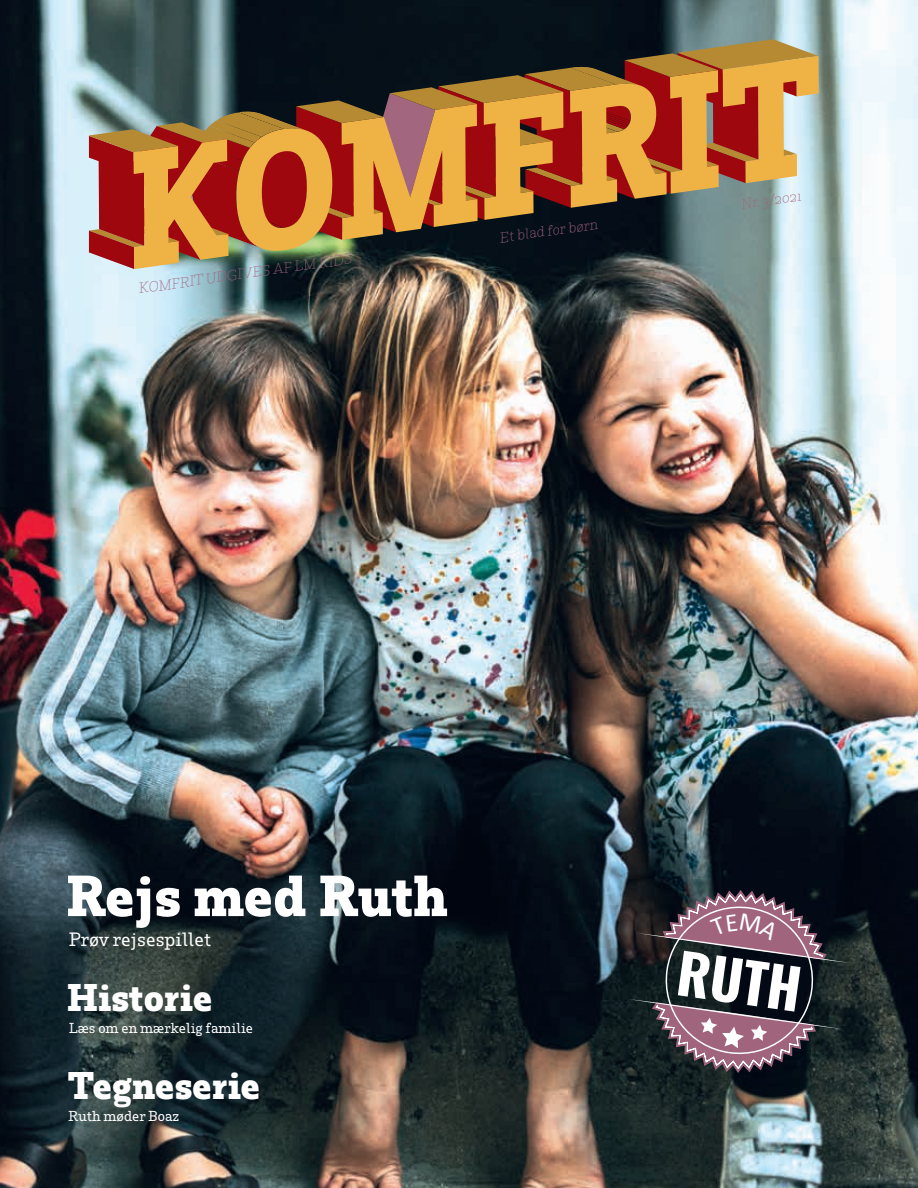
<style>
.page{position:relative;width:918px;height:1188px;background:#fff}
.page>*{position:absolute;margin:0;border:0;box-sizing:border-box;transform-origin:0 0}
.t1{font:700 55.5px "Oswald";color:#fff}
.t2{font:700 54px "Rum Serif";color:#fff}
.t3{font:700 36px "Rum Serif";color:#fff}
.t4{font:500 18px "Rum Serif";color:#fff}
.t5{font:100 13.5px "Rum Serif";color:#a0657d}
.t6{font:500 13.5px "Rum Serif";color:#fff}
</style>
<div class="page">
<img style="left:0;top:0;width:918px;height:1188px">
<svg style="left:89px;top:39px;width:730px;height:230px;background:#8d6442"></svg>
<svg style="left:594px;top:1094px;width:268px;height:7px;background:#323935"></svg>
<svg style="left:628px;top:889px;width:223px;height:184px;background:#443b44"></svg>
<p class="t5" style="left:137px;top:280px;width:217px;rotate:-8deg">KOMFRIT UDGIVES AF LM KIDS</p>
<p class="t5" style="left:498px;top:230px;width:101px;rotate:-8deg">Et blad for børn</p>
<p class="t5" style="left:740px;top:196px;width:62px;rotate:-8deg">Nr. 3/2021</p>
<p class="t2" style="left:66px;top:863px;width:383px">Rejs med Ruth</p>
<p class="t4" style="left:69px;top:928px;width:143px">Prøv rejsespillet</p>
<p class="t3" style="left:68px;top:975px;width:147px">Historie</p>
<p class="t6" style="left:69px;top:1020px;width:185px">Læs om en mærkelig familie</p>
<p class="t3" style="left:68px;top:1063px;width:194px">Tegneserie</p>
<p class="t6" style="left:69px;top:1108px;width:112px">Ruth møder Boaz</p>
<p class="t1" style="left:682px;top:944px;width:126px;rotate:8deg">RUTH</p>
</div>
